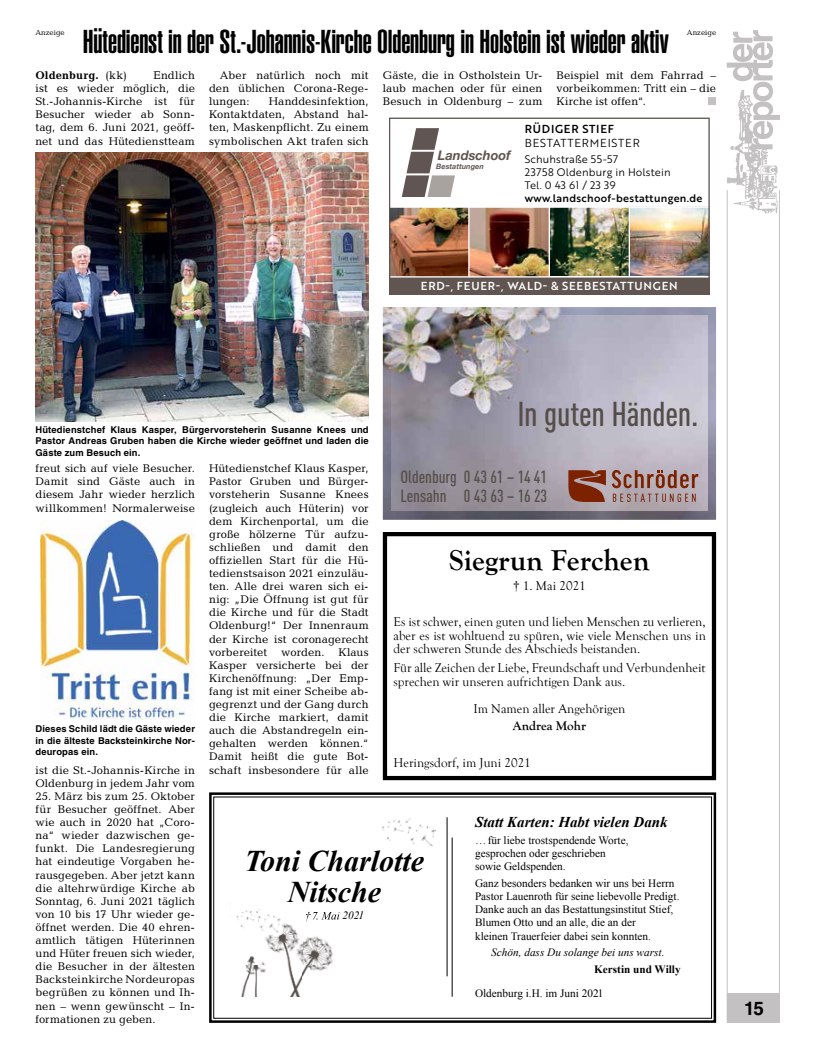
<style>
.page{position:relative;width:819px;height:1053px;background:#fff}
.page>*{position:absolute;margin:0;border:0;box-sizing:border-box;transform-origin:0 0}
.t1{font:500 condensed 34.12px "DINOT";letter-spacing:-.01em;color:#544d48}
.t2{font:32.5px "Helvetica LT Std Ultra Comp";letter-spacing:-.005em;color:#000}
.t3{font:italic 700 30px/31.2px "Times New Roman";color:#000;text-align:center}
.t4{font:700 30px "Goudy Old Style";color:#000}
.t5{font:700 18.75px "Helvetica LT Std";color:#000}
.t6{font:500 condensed 17.38px/18.6px "DINOT";letter-spacing:-.005em;color:#544d48}
.t7{font:italic 700 15px "Times New Roman";color:#000}
.t8{font:italic 700 13.25px "Helvetica Neue";color:#605552}
.t9{font:13.12px/13.8px "Goudy Old Style";color:#000;text-align:center}
.t10{font:11.25px/13.1px "Candida Std";letter-spacing:.01em;color:#000;text-align:justify}
.t11{font:11.25px/13.1px "Times New Roman";color:#000}
.t12{font:italic 11.25px/16.6px "Times New Roman";color:#000}
.t13{font:11.25px "Brother 1816 Medium";letter-spacing:.07em;color:#fff}
.t14{font:11.25px/13.6px "Brother 1816 Book";letter-spacing:.07em;color:#000}
.t15{font:700 11.25px "Candida Std";letter-spacing:.01em;color:#000}
.t16{font:10.62px/13.1px "Brother 1816 Book";letter-spacing:.01em;color:#000}
.t17{font:700 9.38px/11.2px "Helvetica LT Std";letter-spacing:.015em;color:#000;text-align:justify}
.t18{font:7.5px "Candida Std";color:#000}
.t19{font:italic 700 7.38px "Helvetica Neue";color:#605552}
.s1{font-weight:400}
.s2{font-family:"Brother 1816 Medium"}
.s3{font-weight:700}
.s4{font-weight:700;font-style:normal}
</style>
<div class="page">
<div style="left:726px;top:993px;width:53px;height:29px;background:#c3c1c1"></div>
<hr style="left:778px;top:190px;width:1px;height:832px;background:#c3c1c1">
<hr style="left:726px;top:190px;width:1px;height:832px;background:#c3c1c1">
<img style="left:726px;top:149px;width:52px;height:65px">
<svg style="left:726px;top:30px;width:54px;height:119px"></svg>
<div style="left:389px;top:277px;width:320px;height:18px;background:#605551"></div>
<img style="left:391px;top:208px;width:316px;height:68px">
<hr style="left:468px;top:207px;width:1px;height:70px;background:#fff">
<hr style="left:548px;top:207px;width:2px;height:70px;background:#fff">
<hr style="left:628px;top:207px;width:2px;height:70px;background:#fff">
<svg style="left:402px;top:128px;width:53px;height:68px"></svg>
<div style="left:389px;top:118px;width:320px;height:177px;border:1px solid #605551"></div>
<img style="left:383px;top:307px;width:333px;height:212px">
<img style="left:391px;top:316px;width:316px;height:195px">
<svg style="left:568px;top:470px;width:130px;height:32px;background:#9d746c"></svg>
<div style="left:383px;top:532px;width:333px;height:248px;border:4px solid #000"></div>
<svg style="left:209px;top:792px;width:507px;height:230px"></svg>
<div style="left:213px;top:796px;width:499px;height:222px;border:1px solid #000"></div>
<img style="left:230px;top:902px;width:108px;height:94px">
<img style="left:306px;top:911px;width:32px;height:10px">
<hr style="left:446px;top:817px;width:1px;height:159px;background:#000">
<hr style="left:452px;top:837px;width:1px;height:159px;background:#000">
<img style="left:382px;top:817px;width:54px;height:28px">
<img style="left:35px;top:152px;width:333px;height:269px">
<img style="left:41px;top:520px;width:152px;height:199px">
<div style="left:708px;top:97px;width:8px;height:8px;background:#c3c1c1"></div>
<p class="t2" style="left:83px;top:23px;width:587px">Hütedienst in der St.-Johannis-Kirche Oldenburg in Holstein ist wieder aktiv</p>
<p class="t10" style="left:209px;top:69px;width:161px;text-indent:11px">Aber natürlich noch mit den üblichen Corona-Rege&shy;lungen:</p>
<p class="t18" style="left:35px;top:28px;width:31px">Anzeige</p>
<p class="t18" style="left:686px;top:28px;width:31px">Anzeige</p>
<p class="t10" style="left:383px;top:68px;width:161px">Gäste, die in Ostholstein Ur&shy;laub machen oder für einen Besuch in Oldenburg – zum</p>
<p class="t10" style="left:556px;top:68px;width:161px">Beispiel mit dem Fahrrad – vorbeikommen: Tritt ein – die Kirche ist offen“.</p>
<p class="t10" style="left:35px;top:69px;width:161px;text-indent:118px">Endlich ist es wieder möglich, die St.-Johannis-Kirche ist für Besucher wieder ab Sonn&shy;tag, dem 6. Juni 2021, geöff&shy;net und das Hütedienstteam</p>
<p class="t15" style="left:35px;top:69px;width:93px">Oldenburg. <span class="s1">(kk)</span></p>
<p class="t10" style="left:209px;top:95px;width:161px;text-indent:60px">Handdesinfektion, Kontaktdaten, Abstand hal&shy;ten, Maskenpflicht. Zu einem symbolischen Akt trafen sich</p>
<p class="t14" style="left:525px;top:122px;width:116px"><span class="s2">RÜDIGER STIEF<br></span>BESTATTERMEISTER</p>
<p class="t8" style="left:438px;top:145px;width:74px">Landschoof</p>
<p class="t19" style="left:436px;top:160px;width:49px">Bestattungen</p>
<p class="t16" style="left:525px;top:152px;width:179px">Schuhstraße 55-57<br>23758 Oldenburg in Holstein<br>Tel. 0 43 61 / 23 39 <span class="s2">www.landschoof-bestattungen.de</span></p>
<p class="t13" style="left:421px;top:277px;width:258px">ERD-, FEUER-, WALD- &amp; SEEBESTATTUNGEN</p>
<p class="t1" style="left:517px;top:394px;width:182px">In guten Händen.</p>
<p class="t6" style="left:400px;top:467px;width:148px">Oldenburg 0 43 61 – 14 41<br>Lensahn 0 43 63 – 16 23</p>
<p class="t17" style="left:35px;top:424px;width:335px">Hütedienstchef Klaus Kasper, Bürgervorsteherin Susanne Knees und Pastor Andreas Gruben haben die Kirche wieder geöffnet und laden die Gäste zum Besuch ein.</p>
<p class="t10" style="left:35px;top:462px;width:161px">freut sich auf viele Besucher.<br>Damit sind Gäste auch in diesem Jahr wieder herzlich willkommen! Normalerweise</p>
<p class="t10" style="left:209px;top:462px;width:161px">Hütedienstchef Klaus Kasper, Pastor Gruben und Bürger&shy;vorsteherin Susanne Knees (zugleich auch Hüterin) vor dem Kirchenportal, um die große hölzerne Tür aufzu&shy;schließen und damit den offiziellen Start für die Hü&shy;tedienstsaison 2021 einzuläu&shy;ten. Alle drei waren sich ei&shy;nig: „Die Öffnung ist gut für die Kirche und für die Stadt Oldenburg!“ Der Innenraum der Kirche ist coronagerecht vorbereitet worden. Klaus Kasper versicherte bei der Kirchenöffnung: „Der Emp&shy;fang ist mit einer Scheibe ab&shy;gegrenzt und der Gang durch die Kirche markiert, damit auch die Abstandregeln ein&shy;gehalten werden können.“ Damit heißt die gute Bot&shy;schaft insbesondere für alle</p>
<p class="t4" style="left:449px;top:543px;width:202px">Siegrun Ferchen</p>
<p class="t9" style="left:513px;top:579px;width:74px">† 1. Mai 2021</p>
<p class="t9" style="left:393px;top:614px;width:314px;text-align:justify">Es ist schwer, einen guten und lieben Menschen zu verlieren, aber es ist wohltuend zu spüren, wie viele Menschen uns in der schweren Stunde des Abschieds beistanden.</p>
<p class="t9" style="left:393px;top:661px;width:313px;text-align:left">Für alle Zeichen der Liebe, Freundschaft und Verbundenheit sprechen wir unseren aufrichtigen Dank aus.</p>
<p class="t9" style="left:473px;top:701px;width:153px;line-height:16.4px">Im Namen aller Angehörigen<br><span class="s3">Andrea Mohr</span></p>
<p class="t17" style="left:35px;top:723px;width:161px">Dieses Schild lädt die Gäste wieder in die älteste Backsteinkirche Nor&shy;deuropas ein.</p>
<p class="t9" style="left:393px;top:755px;width:139px">Heringsdorf, im Juni 2021</p>
<p class="t10" style="left:35px;top:763px;width:161px">ist die St.-Johannis-Kirche in<br>Oldenburg in jedem Jahr vom</p>
<p class="t10" style="left:35px;top:789px;width:161px">25. März bis zum 25. Oktober für Besucher geöffnet. Aber wie auch in 2020 hat „Coro&shy;na“ wieder dazwischen ge&shy;funkt. Die Landesregierung hat eindeutige Vorgaben he&shy;rausgegeben. Aber jetzt kann die altehrwürdige Kirche ab Sonntag, 6. Juni 2021 täglich von 10 bis 17 Uhr wieder ge&shy;öffnet werden. Die 40 ehren&shy;amtlich tätigen Hüterinnen und Hüter freuen sich wieder, die Besucher in der ältesten Backsteinkirche Nordeuropas begrüßen zu können und Ih&shy;nen – wenn gewünscht – In&shy;formationen zu geben.</p>
<p class="t7" style="left:475px;top:811px;width:194px">Statt Karten: Habt vielen Dank</p>
<p class="t11" style="left:475px;top:833px;width:155px">… für liebe trostspendende Worte, gesprochen oder geschrieben sowie Geldspenden.</p>
<p class="t11" style="left:475px;top:876px;width:206px">Ganz besonders bedanken wir uns bei Herrn Pastor Lauenroth für seine liebevolle Predigt.<br>Danke auch an das Bestattungsinstitut Stief, Blumen Otto und an alle, die an der<br>kleinen Trauerfeier dabei sein konnten.</p>
<p class="t12" style="left:594px;top:943px;width:88px;text-indent:-103px">Schön, dass Du solange bei uns warst.<br><span class="s4">Kerstin und Willy</span></p>
<p class="t11" style="left:475px;top:986px;width:130px">Oldenburg i.H. im Juni 2021</p>
<p class="t3" style="left:244px;top:844px;width:181px">Toni Charlotte<br>Nitsche</p>
<p class="t5" style="left:744px;top:996px;width:21px">15</p>
</div>
